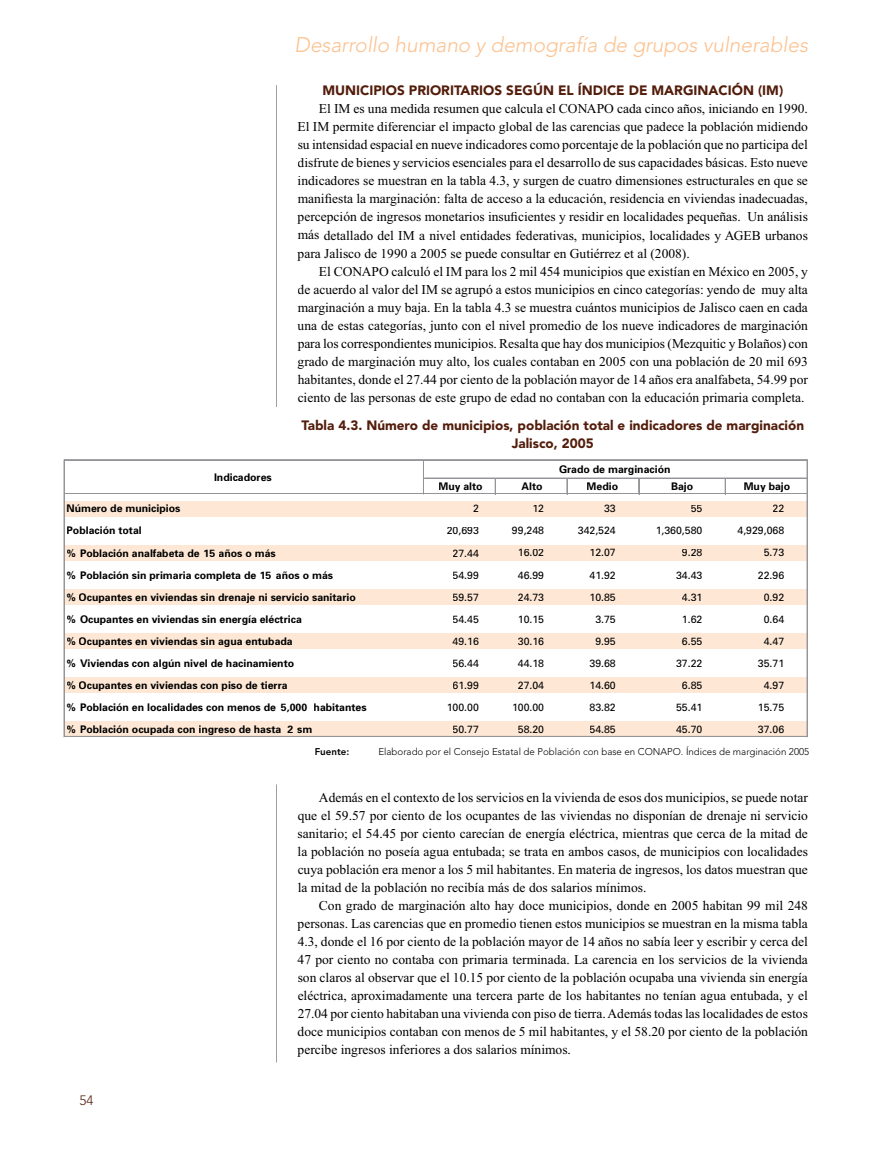
<style>
.page{position:relative;width:893px;height:1149px;background:#fff}
.page>*{position:absolute;margin:0;border:0;box-sizing:border-box;transform-origin:0 0}
.t1{font:italic 300 21px "Avenir";letter-spacing:-.005em;color:#fcc290}
.t2{font:13.5px/18px "Times New Roman";color:#000;text-align:justify}
.t3{font:900 13.5px/18px "Avenir";color:#531d0b;text-align:center}
.t4{font:300 13.5px "Avenir";color:#531d0b}
.t5{font:700 10.5px/22px "Univers";color:#000}
.t6{font:10.5px/22px "Univers";color:#000;text-align:right}
.t7{font:300 9.75px "Avenir";color:#000}
.t8{font:800 9.75px "Avenir";color:#000}
</style>
<div class="page">
<hr style="left:276px;top:784px;width:1px;height:278px;background:#000">
<hr style="left:276px;top:85px;width:1px;height:322px;background:#000">
<div style="left:64px;top:501px;width:744px;height:15px;background:#fee8d5"></div>
<div style="left:64px;top:545px;width:744px;height:15px;background:#fee8d5"></div>
<div style="left:64px;top:589px;width:744px;height:15px;background:#fee8d5"></div>
<div style="left:64px;top:633px;width:744px;height:15px;background:#fee8d5"></div>
<div style="left:64px;top:677px;width:744px;height:15px;background:#fee8d5"></div>
<div style="left:64px;top:721px;width:744px;height:15px;background:#fee8d5"></div>
<hr style="left:64px;top:459px;width:1px;height:278px;background:#939598">
<hr style="left:423px;top:460px;width:1px;height:34px;background:#939598">
<hr style="left:807px;top:460px;width:1px;height:277px;background:#939598">
<svg style="left:495px;top:479px;width:1px;height:14px"></svg>
<svg style="left:567px;top:479px;width:1px;height:14px"></svg>
<svg style="left:639px;top:479px;width:1px;height:14px"></svg>
<svg style="left:725px;top:479px;width:1px;height:14px"></svg>
<hr style="left:65px;top:459px;width:743px;height:1px;background:#939598">
<hr style="left:424px;top:478px;width:384px;height:1px;background:#939598">
<hr style="left:65px;top:493px;width:743px;height:1px;background:#939598">
<hr style="left:65px;top:736px;width:743px;height:1px;background:#939598">
<h1 class="t1" style="left:295px;top:36px;width:515px">Desarrollo humano y demografía de grupos vulnerables</h1>
<p class="t3" style="left:322px;top:83px;width:462px">MUNICIPIOS PRIORITARIOS SEGÚN EL ÍNDICE DE MARGINACIÓN (IM)</p>
<p class="t2" style="left:298px;top:101px;width:512px;text-indent:21px">El IM es una medida resumen que calcula el CONAPO cada cinco años, iniciando en 1990.<br>El IM permite diferenciar el impacto global de las carencias que padece la población midiendo su intensidad espacial en nueve indicadores como porcentaje de la población que no participa del disfrute de bienes y servicios esenciales para el desarrollo de sus capacidades básicas. Esto nueve indicadores se muestran en la tabla 4.3, y surgen de cuatro dimensiones estructurales en que se manifiesta la marginación: falta de acceso a la educación, residencia en viviendas inadecuadas, percepción de ingresos monetarios insuficientes y residir en localidades pequeñas. Un análisis más detallado del IM a nivel entidades federativas, municipios, localidades y AGEB urbanos para Jalisco de 1990 a 2005 se puede consultar en Gutiérrez et al (2008).</p>
<p class="t2" style="left:298px;top:263px;width:512px;text-indent:21px">El CONAPO calculó el IM para los 2 mil 454 municipios que existían en México en 2005, y de acuerdo al valor del IM se agrupó a estos municipios en cinco categorías: yendo de muy alta marginación a muy baja. En la tabla 4.3 se muestra cuántos municipios de Jalisco caen en cada una de estas categorías, junto con el nivel promedio de los nueve indicadores de marginación para los correspondientes municipios. Resalta que hay dos municipios (Mezquitic y Bolaños) con grado de marginación muy alto, los cuales contaban en 2005 con una población de 20 mil 693 habitantes, donde el 27.44 por ciento de la población mayor de 14 años era analfabeta, 54.99 por ciento de las personas de este grupo de edad no contaban con la educación primaria completa.</p>
<p class="t5" style="left:214px;top:466px;width:59px">Indicadores</p>
<p class="t3" style="left:301px;top:417px;width:504px">Tabla 4.3. Número de municipios, población total e indicadores de marginación<br>Jalisco, 2005</p>
<p class="t5" style="left:559px;top:459px;width:113px">Grado de marginación</p>
<p class="t5" style="left:438px;top:476px;width:46px">Muy alto</p>
<p class="t5" style="left:521px;top:476px;width:23px">Alto</p>
<p class="t5" style="left:587px;top:476px;width:33px">Medio</p>
<p class="t5" style="left:671px;top:476px;width:24px">Bajo</p>
<p class="t5" style="left:744px;top:476px;width:48px">Muy bajo</p>
<p class="t5" style="left:67px;top:498px;width:302px">Número de municipios<br>Población total<br>% Población analfabeta de 15 años o más<br>% Población sin primaria completa de 15 años o más<br>% Ocupantes en viviendas sin drenaje ni servicio sanitario % Ocupantes en viviendas sin energía eléctrica<br>% Ocupantes en viviendas sin agua entubada<br>% Viviendas con algún nivel de hacinamiento<br>% Ocupantes en viviendas con piso de tierra<br>% Población en localidades con menos de 5,000 habitantes % Población ocupada con ingreso de hasta 2 sm</p>
<p class="t6" style="left:447px;top:498px;width:34px">2<br>20,693<br>27.44<br>54.99<br>59.57<br>54.45<br>49.16<br>56.44<br>61.99<br>100.00<br>50.77</p>
<p class="t6" style="left:512px;top:498px;width:34px">12<br>99,248<br>16.02<br>46.99<br>24.73<br>10.15<br>30.16<br>44.18<br>27.04<br>100.00<br>58.20</p>
<p class="t6" style="left:578px;top:498px;width:39px">33<br>342,524<br>12.07<br>41.92<br>10.85<br>3.75<br>9.95<br>39.68<br>14.60<br>83.82<br>54.85</p>
<p class="t6" style="left:656px;top:498px;width:48px">55<br>1,360,580<br>9.28<br>34.43<br>4.31<br>1.62<br>6.55<br>37.22<br>6.85<br>55.41<br>45.70</p>
<p class="t6" style="left:737px;top:498px;width:48px">22<br>4,929,068<br>5.73<br>22.96<br>0.92<br>0.64<br>4.47<br>35.71<br>4.97<br>15.75<br>37.06</p>
<p class="t8" style="left:315px;top:747px;width:36px">Fuente:</p>
<p class="t7" style="left:378px;top:747px;width:432px">Elaborado por el Consejo Estatal de Población con base en CONAPO. Índices de marginación 2005</p>
<p class="t4" style="left:80px;top:1094px;width:16px">54</p>
<p class="t2" style="left:298px;top:789px;width:512px;text-indent:21px">Además en el contexto de los servicios en la vivienda de esos dos municipios, se puede notar que el 59.57 por ciento de los ocupantes de las viviendas no disponían de drenaje ni servicio sanitario; el 54.45 por ciento carecían de energía eléctrica, mientras que cerca de la mitad de la población no poseía agua entubada; se trata en ambos casos, de municipios con localidades cuya población era menor a los 5 mil habitantes. En materia de ingresos, los datos muestran que la mitad de la población no recibía más de dos salarios mínimos.</p>
<p class="t2" style="left:298px;top:897px;width:512px;text-indent:21px">Con grado de marginación alto hay doce municipios, donde en 2005 habitan 99 mil 248 personas. Las carencias que en promedio tienen estos municipios se muestran en la misma tabla 4.3, donde el 16 por ciento de la población mayor de 14 años no sabía leer y escribir y cerca del 47 por ciento no contaba con primaria terminada. La carencia en los servicios de la vivienda son claros al observar que el 10.15 por ciento de la población ocupaba una vivienda sin energía eléctrica, aproximadamente una tercera parte de los habitantes no tenían agua entubada, y el 27.04 por ciento habitaban una vivienda con piso de tierra. Además todas las localidades de estos doce municipios contaban con menos de 5 mil habitantes, y el 58.20 por ciento de la población percibe ingresos inferiores a dos salarios mínimos.</p>
</div>
